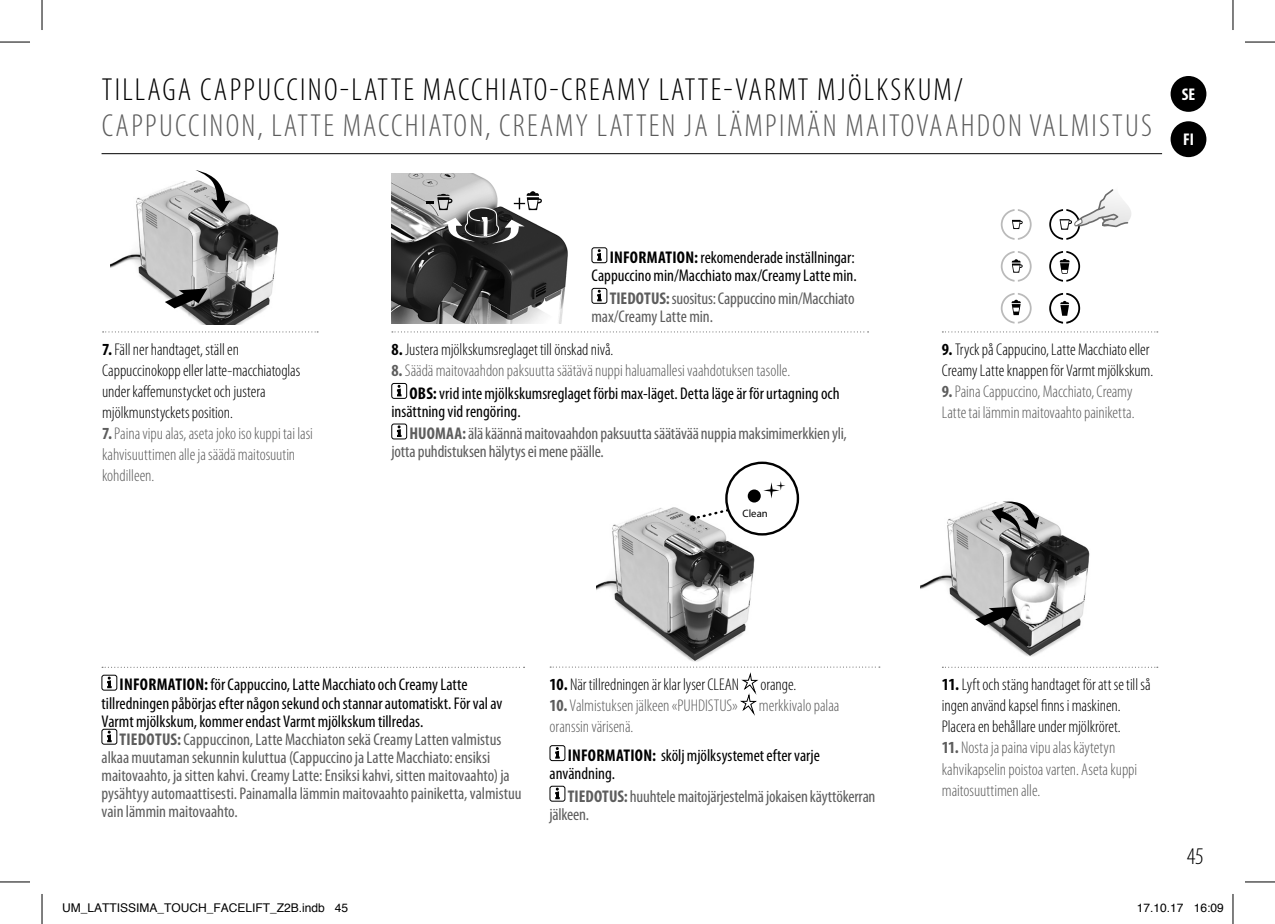
<style>
.page{position:relative;width:1275px;height:924px;background:#fff}
.page>*{position:absolute;margin:0;border:0;box-sizing:border-box;transform-origin:0 0}
.t1{font:300 condensed 32px "Myriad Pro";letter-spacing:.07em;color:#5d5d5d}
.t2{font:300 condensed 32px "Myriad Pro";letter-spacing:.07em;color:#000}
.t3{font:300 condensed 24px "Myriad Pro";color:#000}
.t4{font:condensed 17px/18px "Myriad Pro";letter-spacing:-.005em;color:#5d5d5d}
.t5{font:300 condensed 17px/21px "Myriad Pro";letter-spacing:-.005em;color:#5d5d5d}
.t6{font:300 condensed 17px/21px "Myriad Pro";letter-spacing:-.005em;color:#000}
.t7{font:condensed 17px/18px "Myriad Pro";color:#000}
.t8{font:700 condensed 17px "Myriad Pro";color:#fff}
.t9{font:12px "Helvetica";color:#000}
.t10{font:10.8px "Myriad Pro";color:#000}
.s1{font-weight:700}
.s2{font-weight:700;color:#000}
.s3{font-weight:400;color:#000}
.s4{color:#000}
</style>
<div class="page">
<img style="left:110px;top:181px;width:169px;height:143px">
<svg style="left:165px;top:288px;width:42px;height:20px"></svg>
<svg style="left:195px;top:170px;width:35px;height:43px"></svg>
<img style="left:921px;top:504px;width:169px;height:153px">
<svg style="left:975px;top:606px;width:41px;height:19px"></svg>
<svg style="left:991px;top:501px;width:48px;height:41px"></svg>
<svg style="left:1049px;top:293px;width:31px;height:30px"></svg>
<svg style="left:1000px;top:209px;width:31px;height:31px"></svg>
<svg style="left:1000px;top:251px;width:31px;height:30px"></svg>
<svg style="left:1049px;top:251px;width:31px;height:30px"></svg>
<svg style="left:1000px;top:293px;width:31px;height:30px"></svg>
<svg style="left:1049px;top:189px;width:82px;height:51px"></svg>
<img style="left:391px;top:173px;width:177px;height:150px">
<svg style="left:426px;top:173px;width:116px;height:70px"></svg>
<img style="left:596px;top:481px;width:195px;height:181px">
<svg style="left:763px;top:481px;width:22px;height:17px"></svg>
<div style="left:747px;top:489px;width:13px;height:13px;background:#000;border-radius:50%"></div>
<div style="left:725px;top:461px;width:74px;height:74px;border:2px solid #000;border-radius:50%"></div>
<svg style="left:689px;top:508px;width:39px;height:13px"></svg>
<div style="left:1170px;top:76px;width:36px;height:36px;background:#000;border-radius:50%"></div>
<div style="left:1170px;top:121px;width:36px;height:36px;background:#000;border-radius:50%"></div>
<hr style="left:102px;top:153px;width:1060px;height:1px;background:#000">
<svg style="left:555px;top:747px;width:5px;height:11px"></svg>
<div style="left:549px;top:745px;width:16px;height:15px;border:1px solid #000;border-radius:2px"></div>
<svg style="left:555px;top:787px;width:5px;height:12px"></svg>
<div style="left:549px;top:785px;width:16px;height:16px;border:1px solid #000;border-radius:2px"></div>
<svg style="left:597px;top:249px;width:5px;height:12px"></svg>
<div style="left:591px;top:247px;width:16px;height:16px;border:1px solid #000;border-radius:2px"></div>
<svg style="left:597px;top:290px;width:5px;height:11px"></svg>
<div style="left:591px;top:288px;width:16px;height:15px;border:1px solid #000;border-radius:2px"></div>
<svg style="left:550px;top:666px;width:330px;height:50px"></svg>
<svg style="left:942px;top:666px;width:215px;height:1px"></svg>
<svg style="left:103px;top:331px;width:215px;height:1px"></svg>
<svg style="left:392px;top:331px;width:476px;height:1px"></svg>
<svg style="left:396px;top:385px;width:6px;height:11px"></svg>
<div style="left:391px;top:383px;width:16px;height:15px;border:1px solid #000;border-radius:2px"></div>
<svg style="left:396px;top:425px;width:6px;height:12px"></svg>
<div style="left:391px;top:423px;width:16px;height:16px;border:1px solid #000;border-radius:2px"></div>
<svg style="left:942px;top:331px;width:215px;height:1px"></svg>
<svg style="left:102px;top:666px;width:422px;height:1px"></svg>
<svg style="left:107px;top:676px;width:5px;height:12px"></svg>
<div style="left:102px;top:674px;width:15px;height:16px;border:1px solid #000;border-radius:2px"></div>
<svg style="left:107px;top:730px;width:5px;height:12px"></svg>
<div style="left:102px;top:728px;width:15px;height:16px;border:1px solid #000;border-radius:2px"></div>
<hr style="left:0;top:42px;width:30px;height:1px;background:#000">
<hr style="left:1245px;top:42px;width:30px;height:1px;background:#000">
<hr style="left:0;top:881px;width:30px;height:1px;background:#000">
<hr style="left:1245px;top:881px;width:30px;height:1px;background:#000">
<hr style="left:42px;top:0;width:1px;height:30px;background:#000">
<hr style="left:42px;top:893px;width:1px;height:30px;background:#000">
<hr style="left:1232px;top:0;width:1px;height:30px;background:#000">
<hr style="left:1232px;top:893px;width:1px;height:30px;background:#000">
<h1 class="t2" style="left:102px;top:71px;width:862px">TILLAGA CAPPUCCINO-LATTE MACCHIATO-CREAMY LATTE-VARMT MJÖLKSKUM/</h1>
<h1 class="t1" style="left:102px;top:107px;width:1051px">CAPPUCCINON, LATTE MACCHIATON, CREAMY LATTEN JA LÄMPIMÄN MAITOVAAHDON VALMISTUS</h1>
<p class="t8" style="left:1182px;top:84px;width:15px">SE</p>
<p class="t8" style="left:1183px;top:129px;width:12px">FI</p>
<p class="t6" style="left:102px;top:339px;width:200px"><span class="s1">7.</span> Fäll ner handtaget, ställ en Cappuccinokopp eller latte-macchiatoglas under kaffemunstycket och justera mjölkmunstyckets position.</p>
<p class="t5" style="left:102px;top:423px;width:212px"><span class="s1">7.</span> Paina vipu alas, aseta joko iso kuppi tai lasi kahvisuuttimen alle ja säädä maitosuutin kohdilleen.</p>
<p class="t7" style="left:591px;top:248px;width:266px;text-align:right"><span class="s1">INFORMATION:</span> rekomenderade inställningar:<br>Cappuccino min/Macchiato max/Creamy Latte min.</p>
<p class="t4" style="left:591px;top:289px;width:264px;text-indent:18px"><span class="s1">TIEDOTUS:</span> suositus: Cappuccino min/Macchiato max/Creamy Latte min.</p>
<p class="t6" style="left:391px;top:339px;width:224px"><span class="s1">8.</span> Justera mjölkskumsreglaget till önskad nivå.</p>
<p class="t5" style="left:409px;top:359px;width:432px;line-height:22.6px;text-indent:-18px"><span class="s1">8.</span> Säädä maitovaahdon paksuutta säätävä nuppi haluamallesi vaahdotuksen tasolle.<br><span class="s2">OBS:</span><span class="s3">vrid inte mjölkskumsreglaget förbi max-läget. Detta läge är för urtagning och</span></p>
<p class="t4" style="left:409px;top:399px;width:439px;line-height:22.6px;text-indent:-18px"><span class="s4">insättning vid rengöring.<br></span><span class="s1">HUOMAA:</span> älä käännä maitovaahdon paksuutta säätävää nuppia maksimimerkkien yli,</p>
<p class="t4" style="left:391px;top:442px;width:214px">jotta puhdistuksen hälytys ei mene päälle.</p>
<p class="t10" style="left:742px;top:506px;width:27px">Clean</p>
<p class="t6" style="left:942px;top:339px;width:213px"><span class="s1">9.</span> Tryck på Cappucino, Latte Macchiato eller<br>Creamy Latte knappen för Varmt mjölkskum.</p>
<p class="t5" style="left:942px;top:381px;width:194px"><span class="s1">9.</span> Paina Cappuccino, Macchiato, Creamy<br>Latte tai lämmin maitovaahto painiketta.</p>
<p class="t7" style="left:102px;top:675px;width:402px;text-indent:18px"><span class="s1">INFORMATION:</span> för Cappuccino, Latte Macchiato och Creamy Latte tillredningen påbörjas efter någon sekund och stannar automatiskt. För val av<br>Varmt mjölkskum, kommer endast Varmt mjölkskum tillredas.</p>
<p class="t4" style="left:102px;top:729px;width:421px;text-indent:18px"><span class="s1">TIEDOTUS:</span>Cappuccinon, Latte Macchiaton sekä Creamy Latten valmistus alkaa muutaman sekunnin kuluttua (Cappuccino ja Latte Macchiato: ensiksi maitovaahto, ja sitten kahvi. Creamy Latte: Ensiksi kahvi, sitten maitovaahto) ja pysähtyy automaattisesti. Painamalla lämmin maitovaahto painiketta, valmistuu vain lämmin maitovaahto.</p>
<p class="t6" style="left:549px;top:673px;width:248px"><span class="s1">10.</span> När tillredningen är klar lyser CLEAN orange.</p>
<p class="t5" style="left:549px;top:694px;width:291px"><span class="s1">10.</span> Valmistuksen jälkeen «PUHDISTUS» merkkivalo palaa oranssin värisenä.</p>
<p class="t7" style="left:549px;top:745px;width:272px;text-indent:18px"><span class="s1">INFORMATION:</span> skölj mjölksystemet efter varje användning.</p>
<p class="t4" style="left:549px;top:786px;width:327px;text-indent:18px"><span class="s1">TIEDOTUS:</span> huuhtele maitojärjestelmä jokaisen käyttökerran jälkeen.</p>
<p class="t6" style="left:942px;top:674px;width:210px"><span class="s1">11.</span> Lyft och stäng handtaget för att se till så ingen använd kapsel finns i maskinen.<br>Placera en behållare under mjölkröret.</p>
<p class="t5" style="left:942px;top:737px;width:197px"><span class="s1">11.</span> Nosta ja paina vipu alas käytetyn kahvikapselin poistoa varten. Aseta kuppi maitosuuttimen alle.</p>
<h2 class="t3" style="left:1186px;top:841px;width:19px">45</h2>
<p class="t9" style="left:62px;top:898px;width:288px">UM_LATTISSIMA_TOUCH_FACELIFT_Z2B.indb 45</p>
<p class="t9" style="left:1137px;top:898px;width:88px">17.10.17 16:09</p>
</div>
